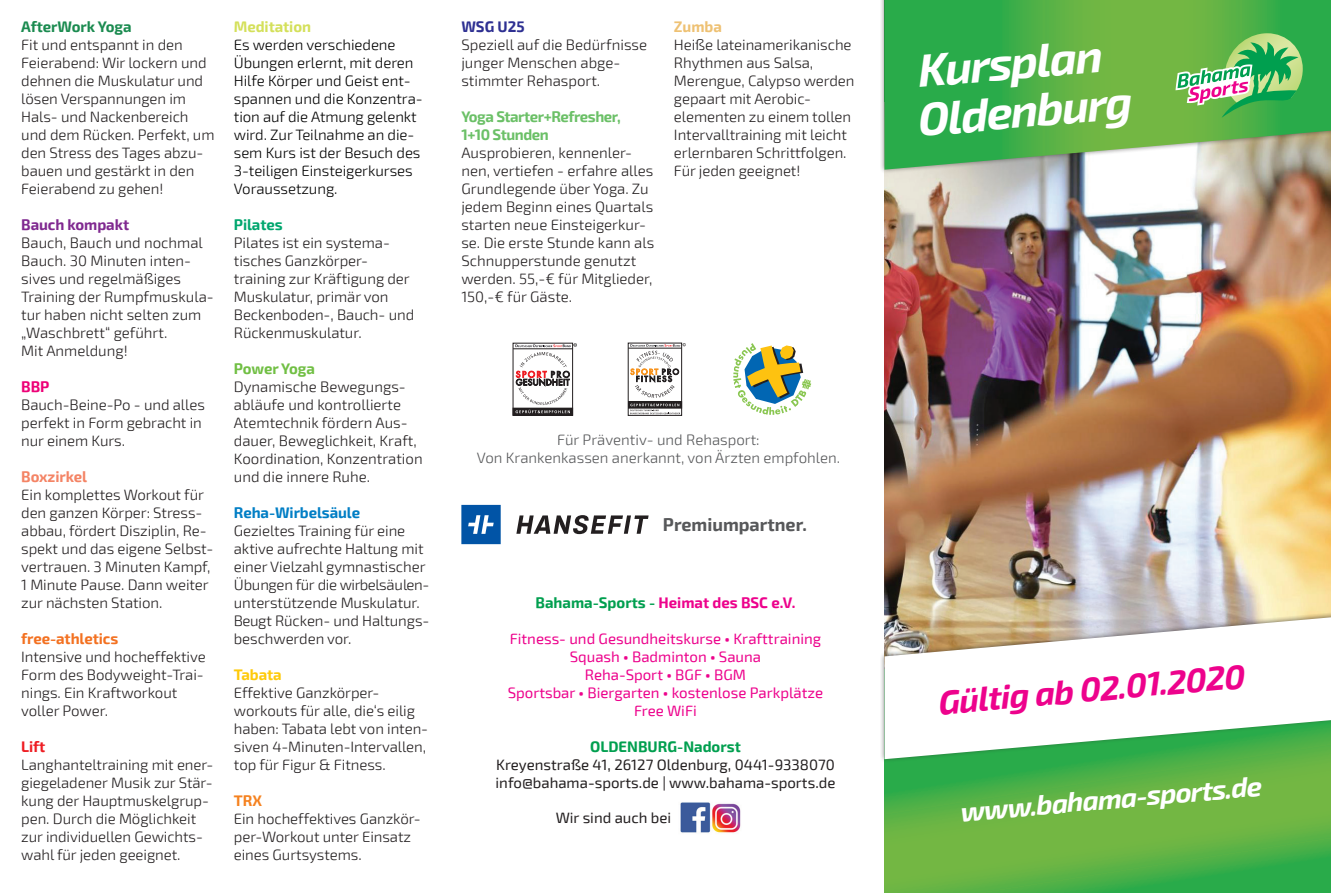
<style>
.page{position:relative;width:1331px;height:893px;background:#fff}
.page>*{position:absolute;margin:0;border:0;box-sizing:border-box;transform-origin:0 0}
.t1{font:italic 700 45px/48.9px "Exo 2";color:#fff}
.t2{font:italic 700 33px "Exo 2";color:#ed028c}
.t3{font:italic 700 27px "Exo 2";color:#fff}
.t4{font:700 18px "Exo 2";color:#57585a}
.t5{font:300 15px/18px "Exo 2";letter-spacing:-.005em;color:#231f20}
.t6{font:300 15px/18px "Exo 2";letter-spacing:-.005em;color:#000}
.t7{font:15px/18px "Exo 2";color:#ed028c;text-align:center}
.t8{font:15px/18px "Exo 2";color:#231f20}
.t9{font:300 15px/18px "Exo 2";color:#57585a;text-align:center}
.t10{font:700 15px/18px "Exo 2";letter-spacing:-.03em;color:#6bc067}
.t11{font:700 15px "Exo 2";color:#ed028c}
.t12{font:700 15px "Exo 2";color:#009f4f}
.t13{font:700 15px "Exo 2";letter-spacing:-.005em;color:#007ec5}
.t14{font:700 15px "Exo 2";letter-spacing:-.005em;color:#f37121}
.t15{font:700 15px "Exo 2";letter-spacing:-.005em;color:#1b8b50}
.t16{font:700 15px "Exo 2";letter-spacing:-.005em;color:#802990}
.t17{font:700 15px "Exo 2";letter-spacing:-.005em;color:#d4e05a}
.t18{font:700 15px "Exo 2";letter-spacing:-.005em;color:#f48465}
.t19{font:700 15px "Exo 2";letter-spacing:-.01em;color:#71bf44}
.t20{font:700 15px "Exo 2";letter-spacing:-.005em;color:#00a66e}
.t21{font:700 15px "Exo 2";letter-spacing:-.005em;color:#feca0a}
.t22{font:700 15px "Exo 2";color:#2e3092}
.t23{font:700 15px "Exo 2";letter-spacing:-.005em;color:#eec173}
.t24{font:700 15px "Exo 2";color:#ee1d23}
.t25{font:700 15px "Exo 2";color:#ed0277}
.t26{font:700 15px "Exo 2";color:#f58220}
.s1{color:#009f4f}
.s2{font-weight:700}
</style>
<div class="page">
<img style="left:884px;top:175px;width:447px;height:436px">
<svg style="left:733px;top:343px;width:78px;height:72px"></svg>
<hr style="left:513px;top:349px;width:60px;height:1px;background:#231f20">
<div style="left:513px;top:408px;width:60px;height:7px;border:1px solid #231f20"></div>
<svg style="left:515px;top:343px;width:62px;height:70px"></svg>
<hr style="left:628px;top:348px;width:54px;height:1px;background:#231f20">
<div style="left:628px;top:402px;width:54px;height:6px;border:1px solid #231f20"></div>
<svg style="left:630px;top:343px;width:56px;height:71px"></svg>
<svg style="left:516px;top:515px;width:133px;height:19px"></svg>
<svg style="left:461px;top:505px;width:40px;height:39px;background:#256cb2"></svg>
<img style="left:680px;top:802px;width:61px;height:31px">
<svg style="left:881px;top:0;width:450px;height:175px"></svg>
<svg style="left:884px;top:0;width:447px;height:170px;background:#5ab256"></svg>
<svg style="left:1175px;top:33px;width:128px;height:85px;background:#72b96b"></svg>
<svg style="left:884px;top:765px;width:447px;height:128px;background:#5cb345"></svg>
<svg style="left:881px;top:611px;width:450px;height:154px;background:#90be84"></svg>
<svg style="left:884px;top:617px;width:447px;height:142px"></svg>
<p class="t15" style="left:21px;top:18px;width:112px">AfterWork Yoga</p>
<p class="t5" style="left:21px;top:36px;width:195px">Fit und entspannt in den<br>Feierabend: Wir lockern und dehnen die Muskulatur und lösen Verspannungen im<br>Hals- und Nackenbereich und dem Rücken. Perfekt, um den Stress des Tages abzu&shy;bauen und gestärkt in den<br>Feierabend zu gehen!</p>
<p class="t16" style="left:21px;top:216px;width:109px">Bauch kompakt</p>
<p class="t5" style="left:21px;top:234px;width:194px">Bauch, Bauch und nochmal<br>Bauch. 30 Minuten inten&shy;sives und regelmäßiges<br>Training der Rumpfmuskula&shy;tur haben nicht selten zum „Waschbrett“ geführt.<br>Mit Anmeldung!</p>
<p class="t25" style="left:21px;top:378px;width:30px">BBP</p>
<p class="t5" style="left:21px;top:396px;width:185px">Bauch-Beine-Po - und alles perfekt in Form gebracht in nur einem Kurs.</p>
<p class="t18" style="left:21px;top:468px;width:67px">Boxzirkel</p>
<p class="t5" style="left:21px;top:486px;width:194px">Ein komplettes Workout für den ganzen Körper: Stress&shy;abbau, fördert Disziplin, Re&shy;spekt und das eigene Selbst&shy;vertrauen. 3 Minuten Kampf,<br>1 Minute Pause. Dann weiter zur nächsten Station.</p>
<p class="t14" style="left:21px;top:630px;width:99px">free-athletics</p>
<p class="t5" style="left:21px;top:648px;width:186px">Intensive und hocheffektive<br>Form des Bodyweight-Trai&shy;nings. Ein Kraftworkout voller Power.</p>
<p class="t24" style="left:21px;top:738px;width:26px">Lift</p>
<p class="t5" style="left:21px;top:756px;width:194px">Langhanteltraining mit ener&shy;giegeladener Musik zur Stär&shy;kung der Hauptmuskelgrup&shy;pen. Durch die Möglichkeit zur individuellen Gewichts&shy;wahl für jeden geeignet.</p>
<p class="t17" style="left:234px;top:18px;width:79px">Meditation</p>
<p class="t6" style="left:234px;top:36px;width:190px">Es werden verschiedene<br>Übungen erlernt, mit deren<br>Hilfe Körper und Geist ent&shy;spannen und die Konzentra&shy;tion auf die Atmung gelenkt wird. Zur Teilnahme an die&shy;sem Kurs ist der Besuch des<br>3-teiligen Einsteigerkurses<br>Voraussetzung.</p>
<p class="t20" style="left:234px;top:216px;width:50px">Pilates</p>
<p class="t5" style="left:234px;top:234px;width:182px">Pilates ist ein systema&shy;tisches Ganzkörper&shy;training zur Kräftigung der<br>Muskulatur, primär von<br>Beckenboden-, Bauch- und<br>Rückenmuskulatur.</p>
<p class="t19" style="left:234px;top:360px;width:83px">Power Yoga</p>
<p class="t5" style="left:234px;top:378px;width:190px">Dynamische Bewegungs&shy;abläufe und kontrollierte<br>Atemtechnik fördern Aus&shy;dauer, Beweglichkeit, Kraft,<br>Koordination, Konzentration und die innere Ruhe.</p>
<p class="t13" style="left:234px;top:504px;width:128px">Reha-Wirbelsäule</p>
<p class="t5" style="left:234px;top:522px;width:197px">Gezieltes Training für eine aktive aufrechte Haltung mit einer Vielzahl gymnastischer<br>Übungen für die wirbelsäulen&shy;unterstützende Muskulatur.<br>Beugt Rücken- und Haltungs&shy;beschwerden vor.</p>
<p class="t21" style="left:234px;top:666px;width:49px">Tabata</p>
<p class="t5" style="left:234px;top:684px;width:196px">Effektive Ganzkörper&shy;workouts für alle, die‘s eilig haben: Tabata lebt von inten&shy;siven 4-Minuten-Intervallen, top für Figur &amp; Fitness.</p>
<p class="t26" style="left:234px;top:792px;width:30px">TRX</p>
<p class="t5" style="left:234px;top:810px;width:188px">Ein hocheffektives Ganzkör&shy;per-Workout unter Einsatz eines Gurtsystems.</p>
<p class="t22" style="left:461px;top:18px;width:65px">WSG U25</p>
<p class="t5" style="left:461px;top:36px;width:187px">Speziell auf die Bedürfnisse junger Menschen abge&shy;stimmter Rehasport.</p>
<p class="t10" style="left:461px;top:108px;width:161px">Yoga Starter+Refresher,<br>1+10 Stunden</p>
<p class="t5" style="left:461px;top:144px;width:194px">Ausprobieren, kennenler&shy;nen, vertiefen - erfahre alles<br>Grundlegende über Yoga. Zu jedem Beginn eines Quartals starten neue Einsteigerkur&shy;se. Die erste Stunde kann als<br>Schnupperstunde genutzt werden. 55,-€ für Mitglieder,<br>150,-€ für Gäste.</p>
<p class="t23" style="left:674px;top:18px;width:49px">Zumba</p>
<p class="t5" style="left:674px;top:36px;width:182px">Heiße lateinamerikanische<br>Rhythmen aus Salsa,<br>Merengue, Calypso werden gepaart mit Aerobic&shy;elementen zu einem tollen<br>Intervalltraining mit leicht erlernbaren Schrittfolgen.<br>Für jeden geeignet!</p>
<p class="t9" style="left:477px;top:432px;width:365px">Für Präventiv- und Rehasport:<br>Von Krankenkassen anerkannt, von Ärzten empfohlen.</p>
<p class="t4" style="left:663px;top:514px;width:145px">Premiumpartner.</p>
<p class="t11" style="left:535px;top:594px;width:261px"><span class="s1">Bahama-Sports -</span> Heimat des BSC e.V.</p>
<p class="t7" style="left:508px;top:630px;width:317px">Fitness- und Gesundheitskurse <span class="s2">•</span> Krafttraining<br>Squash <span class="s2">•</span> Badminton <span class="s2">•</span> Sauna<br>Reha-Sport <span class="s2">•</span> BGF <span class="s2">•</span> BGM<br>Sportsbar <span class="s2">•</span> Biergarten <span class="s2">•</span> kostenlose Parkplätze<br>Free WiFi</p>
<p class="t12" style="left:590px;top:738px;width:152px">OLDENBURG-Nadorst</p>
<p class="t8" style="left:496px;top:756px;width:341px">Kreyenstraße 41, 26127 Oldenburg, 0441-9338070 info@bahama-sports.de | www.bahama-sports.de</p>
<p class="t8" style="left:556px;top:809px;width:117px">Wir sind auch bei</p>
<h1 class="t1" style="left:911px;top:49px;width:216px;rotate:-5deg">Kursplan<br>Oldenburg</h1>
<h2 class="t2" style="left:936px;top:683px;width:309px;rotate:-5deg">Gültig ab 02.01.2020</h2>
<h3 class="t3" style="left:958px;top:796px;width:304px;rotate:-5deg">www.bahama-sports.de</h3>
</div>
